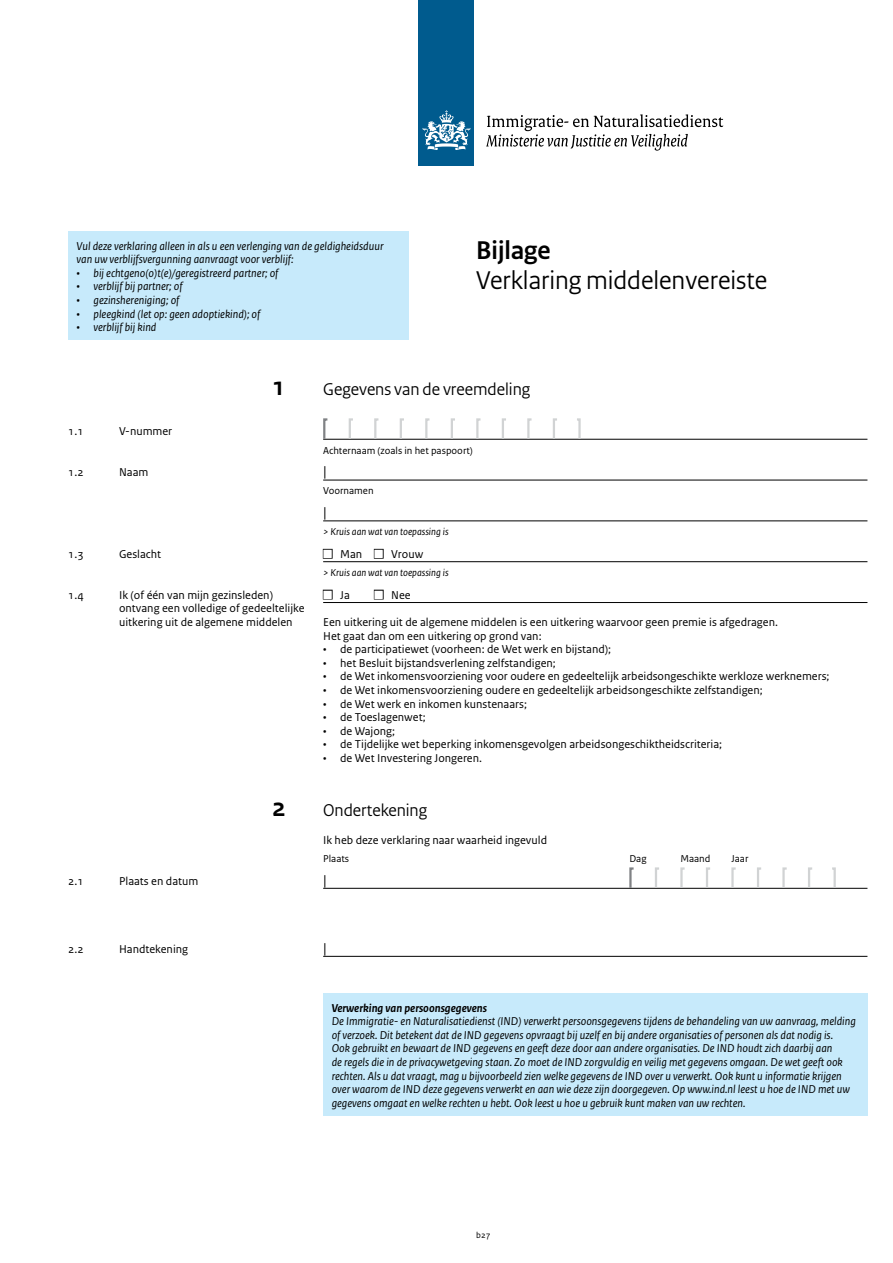
<style>
.page{position:relative;width:893px;height:1263px;background:#fff}
.page>*{position:absolute;margin:0;border:0;box-sizing:border-box;transform-origin:0 0}
.t1{font:27px "Rijksoverheid Sans Heading";color:#000}
.t2{font:700 27px "Rijksoverheid Sans Heading";color:#000}
.t3{font:18px "Rijksoverheid Sans Heading";color:#000}
.t4{font:15px "Rijksoverheid Sans Text";color:#000}
.t5{font:italic 12px/13.6px "Rijksoverheid Sans Text";color:#000}
.t6{font:12px/13.6px "Rijksoverheid Sans Text";color:#000}
.t7{font:italic 700 12px "Rijksoverheid Sans Text";color:#000}
.t8{font:10.5px "Rijksoverheid Sans Text";color:#000}
.t9{font:italic 10.5px "Rijksoverheid Sans Text";color:#000}
.t10{font:9px "Rijksoverheid Sans Text";color:#000}
.s1{color:#fff}
</style>
<div class="page">
<div style="left:419px;top:0;width:55px;height:166px;background:#005b8e"></div>
<svg style="left:423px;top:110px;width:47px;height:40px"></svg>
<svg style="left:486px;top:114px;width:237px;height:37px"></svg>
<hr style="left:323px;top:439px;width:544px;height:1px;background:#000">
<hr style="left:323px;top:480px;width:544px;height:1px;background:#000">
<hr style="left:323px;top:520px;width:544px;height:1px;background:#000">
<hr style="left:323px;top:561px;width:544px;height:1px;background:#000">
<hr style="left:323px;top:602px;width:544px;height:1px;background:#000">
<svg style="left:323px;top:418px;width:7px;height:22px"></svg>
<svg style="left:424px;top:418px;width:8px;height:22px"></svg>
<svg style="left:348px;top:418px;width:7px;height:22px"></svg>
<svg style="left:450px;top:418px;width:7px;height:22px"></svg>
<svg style="left:373px;top:418px;width:8px;height:22px"></svg>
<svg style="left:475px;top:418px;width:8px;height:22px"></svg>
<svg style="left:501px;top:418px;width:7px;height:22px"></svg>
<svg style="left:526px;top:418px;width:8px;height:22px"></svg>
<svg style="left:399px;top:418px;width:7px;height:22px"></svg>
<svg style="left:575px;top:418px;width:7px;height:22px"></svg>
<svg style="left:552px;top:418px;width:7px;height:22px"></svg>
<div style="left:323px;top:549px;width:10px;height:10px;border:2px solid #000"></div>
<div style="left:374px;top:549px;width:10px;height:10px;border:2px solid #000"></div>
<div style="left:323px;top:590px;width:10px;height:9px;border:2px solid #000"></div>
<div style="left:374px;top:590px;width:10px;height:9px;border:2px solid #000"></div>
<hr style="left:323px;top:888px;width:544px;height:1px;background:#000">
<hr style="left:323px;top:956px;width:544px;height:1px;background:#000">
<svg style="left:628px;top:867px;width:8px;height:22px"></svg>
<svg style="left:654px;top:867px;width:7px;height:22px"></svg>
<svg style="left:756px;top:867px;width:7px;height:22px"></svg>
<svg style="left:781px;top:867px;width:8px;height:22px"></svg>
<svg style="left:807px;top:867px;width:7px;height:22px"></svg>
<svg style="left:705px;top:867px;width:7px;height:22px"></svg>
<svg style="left:830px;top:867px;width:7px;height:22px"></svg>
<svg style="left:679px;top:867px;width:8px;height:22px"></svg>
<svg style="left:730px;top:867px;width:8px;height:22px"></svg>
<div style="left:323px;top:993px;width:544px;height:123px;background:#c7eafb"></div>
<div style="left:68px;top:231px;width:340px;height:109px;background:#c7eafb"></div>
<p class="t5" style="left:77px;top:239px;width:308px">Vul deze verklaring alleen in als u een verlenging van de geldigheidsduur van uw verblijfsvergunning aanvraagt voor verblijf:</p>
<p class="t5" style="left:77px;top:266px;width:203px">• bij echtgeno(o)t(e)/geregistreerd partner; of</p>
<p class="t5" style="left:77px;top:280px;width:107px">• verblijf bij partner; of</p>
<p class="t5" style="left:77px;top:293px;width:104px">• gezinshereniging; of</p>
<p class="t5" style="left:77px;top:307px;width:185px">• pleegkind (let op: geen adoptiekind); of</p>
<p class="t5" style="left:77px;top:321px;width:81px">• verblijf bij kind</p>
<h1 class="t2" style="left:476px;top:235px;width:76px">Bijlage</h1>
<h1 class="t1" style="left:476px;top:264px;width:292px">Verklaring middelenvereiste</h1>
<h1 class="t2" style="left:272px;top:371px;width:15px">1</h1>
<h2 class="t3" style="left:323px;top:378px;width:209px">Gegevens van de vreemdeling</h2>
<p class="t6" style="left:68px;top:425px;width:17px">1.1</p>
<p class="t6" style="left:119px;top:425px;width:55px">V-nummer</p>
<p class="t6" style="left:68px;top:466px;width:17px">1.2</p>
<p class="t6" style="left:119px;top:466px;width:31px">Naam</p>
<p class="t6" style="left:68px;top:547px;width:17px">1.3</p>
<p class="t6" style="left:119px;top:547px;width:44px">Geslacht</p>
<p class="t6" style="left:68px;top:588px;width:17px">1.4</p>
<p class="t6" style="left:119px;top:588px;width:187px">Ik (of één van mijn gezinsleden) ontvang een volledige of gedeeltelijke uitkering uit de algemene middelen</p>
<p class="t8" style="left:323px;top:444px;width:151px">Achternaam (zoals in het paspoort)</p>
<p class="t4" style="left:323px;top:463px;width:5px">|</p>
<p class="t8" style="left:323px;top:485px;width:52px">Voornamen</p>
<p class="t4" style="left:323px;top:504px;width:5px">|</p>
<p class="t9" style="left:323px;top:526px;width:127px">&gt; Kruis aan wat van toepassing is</p>
<p class="t6" style="left:323px;top:547px;width:102px"><span class="s1">■</span> Man <span class="s1">■</span> Vrouw</p>
<p class="t9" style="left:323px;top:567px;width:127px">&gt; Kruis aan wat van toepassing is</p>
<p class="t6" style="left:323px;top:588px;width:28px"><span class="s1">■</span> Ja</p>
<p class="t6" style="left:374px;top:588px;width:38px"><span class="s1">■</span> Nee</p>
<p class="t6" style="left:323px;top:615px;width:456px">Een uitkering uit de algemene middelen is een uitkering waarvoor geen premie is afgedragen.<br>Het gaat dan om een uitkering op grond van:</p>
<p class="t6" style="left:323px;top:643px;width:290px">• de participatiewet (voorheen: de Wet werk en bijstand);</p>
<p class="t6" style="left:323px;top:656px;width:234px">• het Besluit bijstandsverlening zelfstandigen;</p>
<p class="t6" style="left:323px;top:670px;width:508px">• de Wet inkomensvoorziening voor oudere en gedeeltelijk arbeidsongeschikte werkloze werknemers;</p>
<p class="t6" style="left:323px;top:683px;width:441px">• de Wet inkomensvoorziening oudere en gedeeltelijk arbeidsongeschikte zelfstandigen;</p>
<p class="t6" style="left:323px;top:697px;width:205px">• de Wet werk en inkomen kunstenaars;</p>
<p class="t6" style="left:323px;top:711px;width:104px">• de Toeslagenwet;</p>
<p class="t6" style="left:323px;top:724px;width:73px">• de Wajong;</p>
<p class="t6" style="left:323px;top:738px;width:400px">• de Tijdelijke wet beperking inkomensgevolgen arbeidsongeschiktheidscriteria;</p>
<p class="t6" style="left:323px;top:751px;width:160px">• de Wet Investering Jongeren.</p>
<p class="t6" style="left:68px;top:874px;width:17px">2.1</p>
<p class="t6" style="left:119px;top:874px;width:81px">Plaats en datum</p>
<p class="t6" style="left:68px;top:942px;width:17px">2.2</p>
<p class="t6" style="left:119px;top:942px;width:71px">Handtekening</p>
<h1 class="t2" style="left:272px;top:792px;width:15px">2</h1>
<h2 class="t3" style="left:323px;top:800px;width:106px">Ondertekening</h2>
<p class="t6" style="left:323px;top:833px;width:225px">Ik heb deze verklaring naar waarheid ingevuld</p>
<p class="t8" style="left:323px;top:852px;width:28px">Plaats</p>
<p class="t8" style="left:629px;top:852px;width:19px">Dag</p>
<p class="t8" style="left:680px;top:852px;width:32px">Maand</p>
<p class="t8" style="left:731px;top:852px;width:19px">Jaar</p>
<p class="t4" style="left:323px;top:871px;width:5px">|</p>
<p class="t4" style="left:323px;top:939px;width:5px">|</p>
<p class="t7" style="left:332px;top:1001px;width:157px">Verwerking van persoonsgegevens</p>
<p class="t5" style="left:332px;top:1015px;width:526px">De Immigratie- en Naturalisatiedienst (IND) verwerkt persoonsgegevens tijdens de behandeling van uw aanvraag, melding of verzoek. Dit betekent dat de IND gegevens opvraagt bij uzelf en bij andere organisaties of personen als dat nodig is.<br>Ook gebruikt en bewaart de IND gegevens en geeft deze door aan andere organisaties. De IND houdt zich daarbij aan<br>de regels die in de privacywetgeving staan. Zo moet de IND zorgvuldig en veilig met gegevens omgaan. De wet geeft ook rechten. Als u dat vraagt, mag u bijvoorbeeld zien welke gegevens de IND over u verwerkt. Ook kunt u informatie krijgen over waarom de IND deze gegevens verwerkt en aan wie deze zijn doorgegeven. Op www.ind.nl leest u hoe de IND met uw gegevens omgaat en welke rechten u hebt. Ook leest u hoe u gebruik kunt maken van uw rechten.</p>
<p class="t10" style="left:476px;top:1230px;width:16px">b27</p>
</div>
